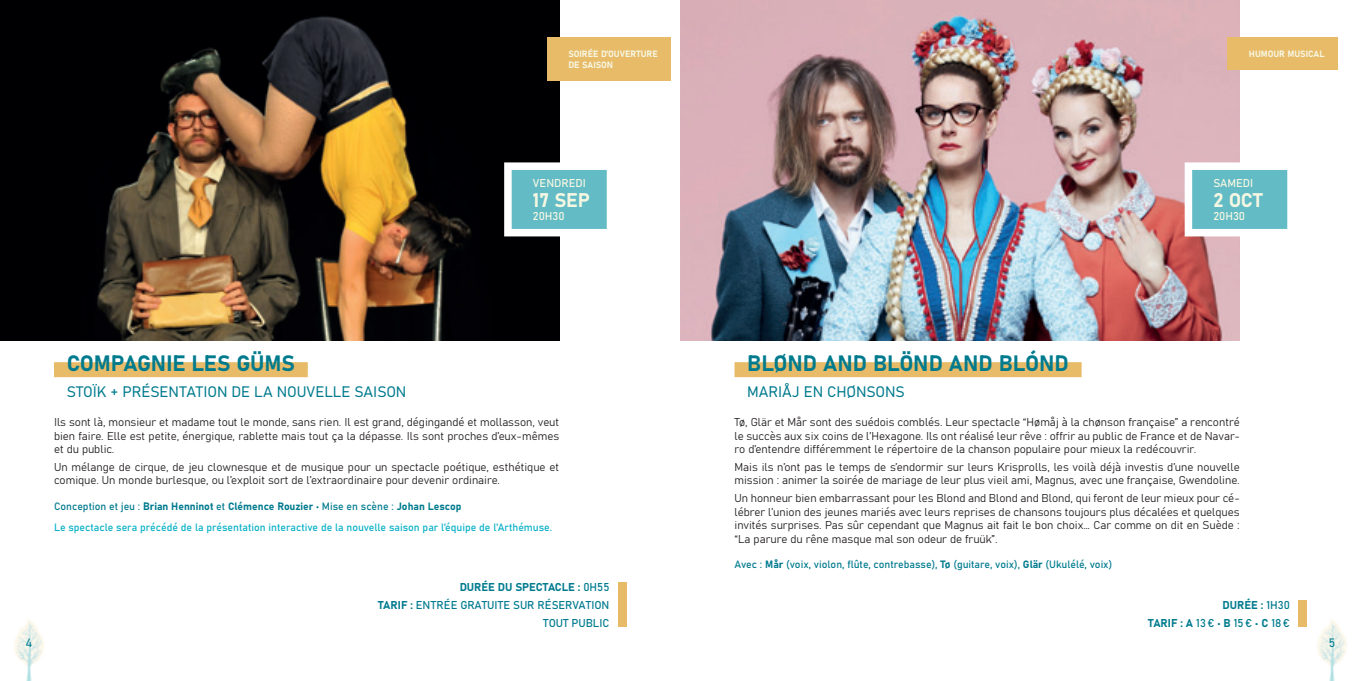
<style>
.page{position:relative;width:1361px;height:681px;background:#fff}
.page>*{position:absolute;margin:0;border:0;box-sizing:border-box;transform-origin:0 0}
.SPEC_-_titre{font:21.9px "Bahnschrift";color:#007b8e}
.SPEC_-_date_heure{font:19.5px "Bahnschrift";color:#f6f7e3}
.SPEC_-_sous_titre{font:15px "Bahnschrift";color:#007b8e}
.t1{font:12px "Bahnschrift";color:#007b8e}
.SPEC_-_texte{font:11.25px/13.5px "Bahnschrift";color:#231f20;text-align:justify}
.SPEC_-_durée_tarifs{font:11.25px "Bahnschrift";color:#007b8e}
.SPEC_-_date_heure-2{font:11.25px "Bahnschrift";color:#f6f7e3}
.SPEC_-_artistes_et_a{font:10.5px "Bahnschrift";color:#007b8e}
.SPEC_-_précision{font:10.5px "Bahnschrift";color:#07b0c7}
.SPEC_-_genre{font:9px/10.8px "Bahnschrift";color:#f6f7e3}
</style>
<div class="page">
<div style="left:1298px;top:600px;width:9px;height:26px;background:#e8bb69"></div>
<div style="left:618px;top:582px;width:8px;height:44px;background:#e8bb69"></div>
<img style="left:680px;top:0;width:559px;height:340px">
<svg style="left:1181px;top:159px;width:107px;height:81px"></svg>
<div style="left:1227px;top:37px;width:110px;height:32px;background:#e8bb69"></div>
<div style="left:734px;top:362px;width:347px;height:15px;background:#e8bb69"></div>
<div style="left:0;top:0;width:559px;height:340px;background:#000002"></div>
<img style="left:97px;top:16px;width:374px;height:324px">
<div style="left:547px;top:37px;width:124px;height:43px;background:#e8bb69"></div>
<svg style="left:504px;top:159px;width:103px;height:81px"></svg>
<div style="left:54px;top:362px;width:254px;height:15px;background:#e8bb69"></div>
<img style="left:1317px;top:619px;width:30px;height:61px">
<img style="left:14px;top:619px;width:30px;height:61px">
<p class="SPEC_-_genre" style="left:568px;top:47px;width:91px">SOIRÉE D’OUVERTURE<br>DE SAISON</p>
<p class="SPEC_-_titre" style="left:67px;top:346px;width:230px">COMPAGNIE LES GÜMS</p>
<p class="SPEC_-_sous_titre" style="left:67px;top:380px;width:341px">STOÏK + PRÉSENTATION DE LA NOUVELLE SAISON</p>
<p class="SPEC_-_date_heure-2" style="left:533px;top:175px;width:54px">VENDREDI</p>
<p class="SPEC_-_date_heure" style="left:533px;top:185px;width:59px">17 SEP</p>
<p class="SPEC_-_date_heure-2" style="left:533px;top:208px;width:33px">20H30</p>
<p class="SPEC_-_texte" style="left:54px;top:414px;width:507px">Ils sont là, monsieur et madame tout le monde, sans rien. Il est grand, dégingandé et mollasson, veut bien faire. Elle est petite, énergique, rablette mais tout ça la dépasse. Ils sont proches d’eux-mêmes et du public.</p>
<p class="SPEC_-_texte" style="left:54px;top:459px;width:507px">Un mélange de cirque, de jeu clownesque et de musique pour un spectacle poétique, esthétique et comique. Un monde burlesque, ou l’exploit sort de l’extraordinaire pour devenir ordinaire.</p>
<p class="SPEC_-_artistes_et_a" style="left:54px;top:498px;width:409px">Conception et jeu : Brian Henninot et Clémence Rouzier • Mise en scène : Johan Lescop</p>
<p class="SPEC_-_précision" style="left:54px;top:519px;width:499px">Le spectacle sera précédé de la présentation interactive de la nouvelle saison par l’équipe de l’Arthémuse.</p>
<p class="SPEC_-_durée_tarifs" style="left:460px;top:578px;width:151px">DURÉE DU SPECTACLE : 0H55</p>
<p class="SPEC_-_durée_tarifs" style="left:378px;top:596px;width:233px">TARIF : ENTRÉE GRATUITE SUR RÉSERVATION</p>
<p class="SPEC_-_durée_tarifs" style="left:543px;top:614px;width:68px">TOUT PUBLIC</p>
<p class="SPEC_-_genre" style="left:1249px;top:47px;width:77px">HUMOUR MUSICAL</p>
<p class="SPEC_-_titre" style="left:747px;top:346px;width:323px">BLØND AND BLÖND AND BLÓND</p>
<p class="SPEC_-_sous_titre" style="left:747px;top:380px;width:159px">MARIÅJ EN CHØNSONS</p>
<p class="SPEC_-_date_heure-2" style="left:1213px;top:175px;width:41px">SAMEDI</p>
<p class="SPEC_-_date_heure" style="left:1213px;top:185px;width:50px">2 OCT</p>
<p class="SPEC_-_date_heure-2" style="left:1213px;top:208px;width:33px">20H30</p>
<p class="SPEC_-_texte" style="left:734px;top:414px;width:507px">Tø, Glär et Mår sont des suédois comblés. Leur spectacle “Hømåj à la chønson française” a rencontré le succès aux six coins de l’Hexagone. Ils ont réalisé leur rêve : offrir au public de France et de Navar&shy;ro d’entendre différemment le répertoire de la chanson populaire pour mieux la redécouvrir.</p>
<p class="SPEC_-_texte" style="left:734px;top:459px;width:507px">Mais ils n’ont pas le temps de s’endormir sur leurs Krisprolls, les voilà déjà investis d’une nouvelle mission : animer la soirée de mariage de leur plus vieil ami, Magnus, avec une française, Gwendoline.</p>
<p class="SPEC_-_texte" style="left:734px;top:490px;width:507px">Un honneur bien embarrassant pour les Blond and Blond and Blond, qui feront de leur mieux pour cé&shy;lébrer l’union des jeunes mariés avec leurs reprises de chansons toujours plus décalées et quelques invités surprises. Pas sûr cependant que Magnus ait fait le bon choix… Car comme on dit en Suède : “La parure du rêne masque mal son odeur de fruük”.</p>
<p class="SPEC_-_artistes_et_a" style="left:734px;top:556px;width:379px">Avec : Mår (voix, violon, flûte, contrebasse), Tø (guitare, voix), Glär (Ukulélé, voix)</p>
<p class="SPEC_-_durée_tarifs" style="left:1222px;top:596px;width:69px">DURÉE : 1H30</p>
<p class="SPEC_-_durée_tarifs" style="left:1148px;top:614px;width:143px">TARIF : A 13€ • B 15€ • C 18€</p>
<p class="t1" style="left:26px;top:633px;width:8px">4</p>
<p class="t1" style="left:1328px;top:633px;width:8px">5</p>
</div>
